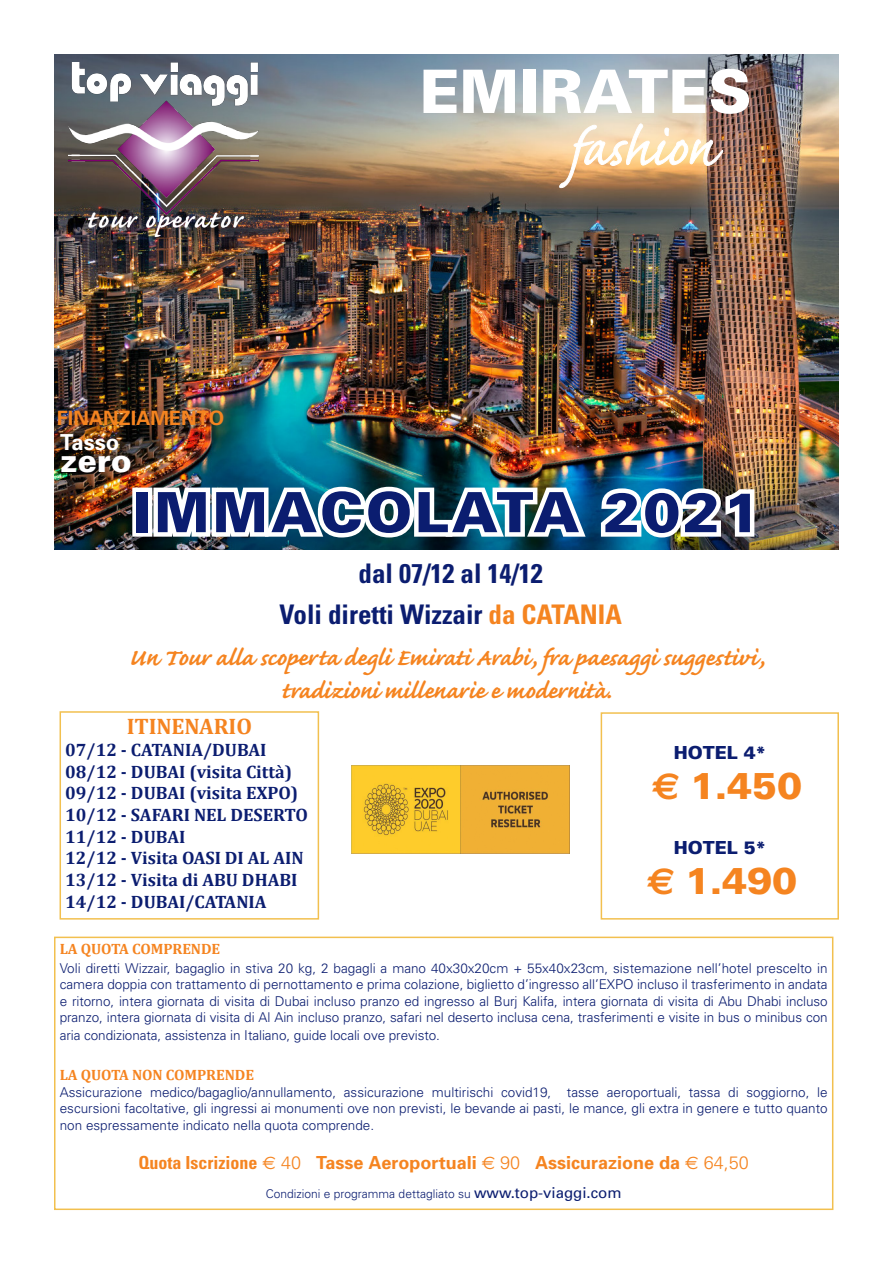
<style>
.page{position:relative;width:893px;height:1263px;background:#fff}
.page>*{position:absolute;margin:0;border:0;box-sizing:border-box;transform-origin:0 0}
.t1{font:66px "Caflisch Script";color:#fff}
.t2{font:900 60px "Univers";color:#fff}
.t3{font:900 55.5px "Univers";letter-spacing:.05em;color:#0b1d70}
.t4{font:900 37.5px "Univers";color:#f58420}
.t5{font:900 31.5px "Univers";color:#fff}
.t6{font:700 30px "Caflisch Script";letter-spacing:-.01em;color:#f58420}
.t7{font:700 condensed 27px "Univers";color:#0b1d70}
.t8{font:700 22.5px "Cambria";letter-spacing:-.005em;color:#f58420}
.t9{font:700 22.05px "Univers";color:#fff}
.t10{font:700 19.8px "Univers";color:#f58420}
.t11{font:700 18px "Cambria";color:#0b1d70}
.t12{font:700 18px "Univers";color:#f58420}
.t13{font:900 18px "Univers";color:#0b1d70}
.t14{font:700 15px "Cambria";letter-spacing:-.005em;color:#f58420}
.t15{font:300 13.5px/16.5px "Univers";letter-spacing:-.005em;color:#0b1d70;text-align:justify}
.t16{font:300 12px "Univers";color:#0b1d70}
.s1{color:#f58420}
.s2{font-family:"Euro Sans";font-weight:700}
.s3{font-stretch:condensed}
.s4{font-family:"Euro Sans";font-weight:400}
.s5{font-weight:300}
.s6{font-weight:400;font-size:15px}
</style>
<div class="page">
<img style="left:54px;top:54px;width:785px;height:496px">
<svg style="left:559px;top:123px;width:164px;height:66px;background:#ddb98e"></svg>
<img style="left:351px;top:765px;width:219px;height:88px">
<div style="left:132px;top:488px;width:20px;height:49px;border:9px solid #fff"></div>
<img style="left:149px;top:481px;width:610px;height:62px">
<div style="left:54px;top:936px;width:779px;height:274px;border:2px solid #f2c04f"></div>
<div style="left:60px;top:711px;width:259px;height:208px;border:2px solid #f2c04f"></div>
<div style="left:601px;top:712px;width:238px;height:207px;border:2px solid #f2c04f"></div>
<img style="left:69px;top:62px;width:189px;height:174px">
<p class="t2" style="left:419px;top:54px;width:334px">EMIRATES</p>
<p class="t1" style="left:570px;top:114px;width:146px">fashion</p>
<p class="t10" style="left:57px;top:406px;width:169px">FINANZIAMENTO</p>
<p class="t9" style="left:60px;top:429px;width:61px">Tasso</p>
<p class="t5" style="left:60px;top:442px;width:73px">zero</p>
<p class="t3" style="left:133px;top:478px;width:628px">IMMACOLATA 2021</p>
<p class="t7" style="left:359px;top:557px;width:186px">dal 07/12 al 14/12</p>
<p class="t7" style="left:280px;top:597px;width:344px">Voli diretti Wizzair <span class="s1">da CATANIA</span></p>
<p class="t6" style="left:128px;top:642px;width:637px">Un Tour alla scoperta degli Emirati Arabi, fra paesaggi suggestivi,</p>
<p class="t6" style="left:282px;top:676px;width:331px">tradizioni millenarie e modernità.</p>
<p class="t8" style="left:127px;top:711px;width:127px">ITINENARIO</p>
<p class="t11" style="left:65px;top:737px;width:203px">07/12 - CATANIA/DUBAI</p>
<p class="t11" style="left:65px;top:759px;width:228px">08/12 - DUBAI (visita Città)</p>
<p class="t11" style="left:65px;top:780px;width:235px">09/12 - DUBAI (visita EXPO)</p>
<p class="t11" style="left:65px;top:802px;width:244px">10/12 - SAFARI NEL DESERTO</p>
<p class="t11" style="left:65px;top:824px;width:122px">11/12 - DUBAI</p>
<p class="t11" style="left:65px;top:845px;width:240px">12/12 - Visita OASI DI AL AIN</p>
<p class="t11" style="left:65px;top:867px;width:234px">13/12 - Visita di ABU DHABI</p>
<p class="t11" style="left:65px;top:889px;width:203px">14/12 - DUBAI/CATANIA</p>
<p class="t13" style="left:674px;top:741px;width:28px">hotel</p>
<p class="t13" style="left:744px;top:741px;width:24px">4*</p>
<p class="t4" style="left:652px;top:762px;width:152px"><span class="s2">e</span> 1.450</p>
<p class="t13" style="left:674px;top:837px;width:28px">hotel</p>
<p class="t13" style="left:744px;top:837px;width:24px">5*</p>
<p class="t4" style="left:647px;top:857px;width:152px"><span class="s2">e</span> 1.490</p>
<p class="t14" style="left:60px;top:938px;width:162px">LA QUOTA COMPRENDE</p>
<p class="t15" style="left:60px;top:960px;width:770px">Voli diretti Wizzair, bagaglio in stiva 20 kg, 2 bagagli a mano 40x30x20cm + 55x40x23cm, sistemazione nell’hotel prescelto in camera doppia con trattamento di pernottamento e prima colazione, biglietto d’ingresso all’EXPO incluso il trasferimento in andata e ritorno, intera giornata di visita di Dubai incluso pranzo ed ingresso al Burj Kalifa, intera giornata di visita di Abu Dhabi incluso pranzo, intera giornata di visita di Al Ain incluso pranzo, safari nel deserto inclusa cena, trasferimenti e visite in bus o minibus con</p>
<p class="t15" style="left:60px;top:1027px;width:382px">aria condizionata, assistenza in Italiano, guide locali ove previsto.</p>
<p class="t14" style="left:60px;top:1065px;width:196px">LA QUOTA NON COMPRENDE</p>
<p class="t15" style="left:60px;top:1084px;width:769px">Assicurazione medico/bagaglio/annullamento, assicurazione multirischi covid19, tasse aeroportuali, tassa di soggiorno, le escursioni facoltative, gli ingressi ai monumenti ove non previsti, le bevande ai pasti, le mance, gli extra in genere e tutto quanto non espressamente indicato nella quota comprende.</p>
<p class="t12" style="left:139px;top:1152px;width:612px"><span class="s3">Quota Iscrizione</span> <span class="s4">e</span> <span class="s5">40</span> Tasse Aeroportuali <span class="s4">€</span> <span class="s5">90</span> Assicurazione da <span class="s4">e</span> <span class="s5">64,50</span></p>
<p class="t16" style="left:266px;top:1186px;width:357px">Condizioni e programma dettagliato su <span class="s6">www.top-viaggi.com</span></p>
</div>
